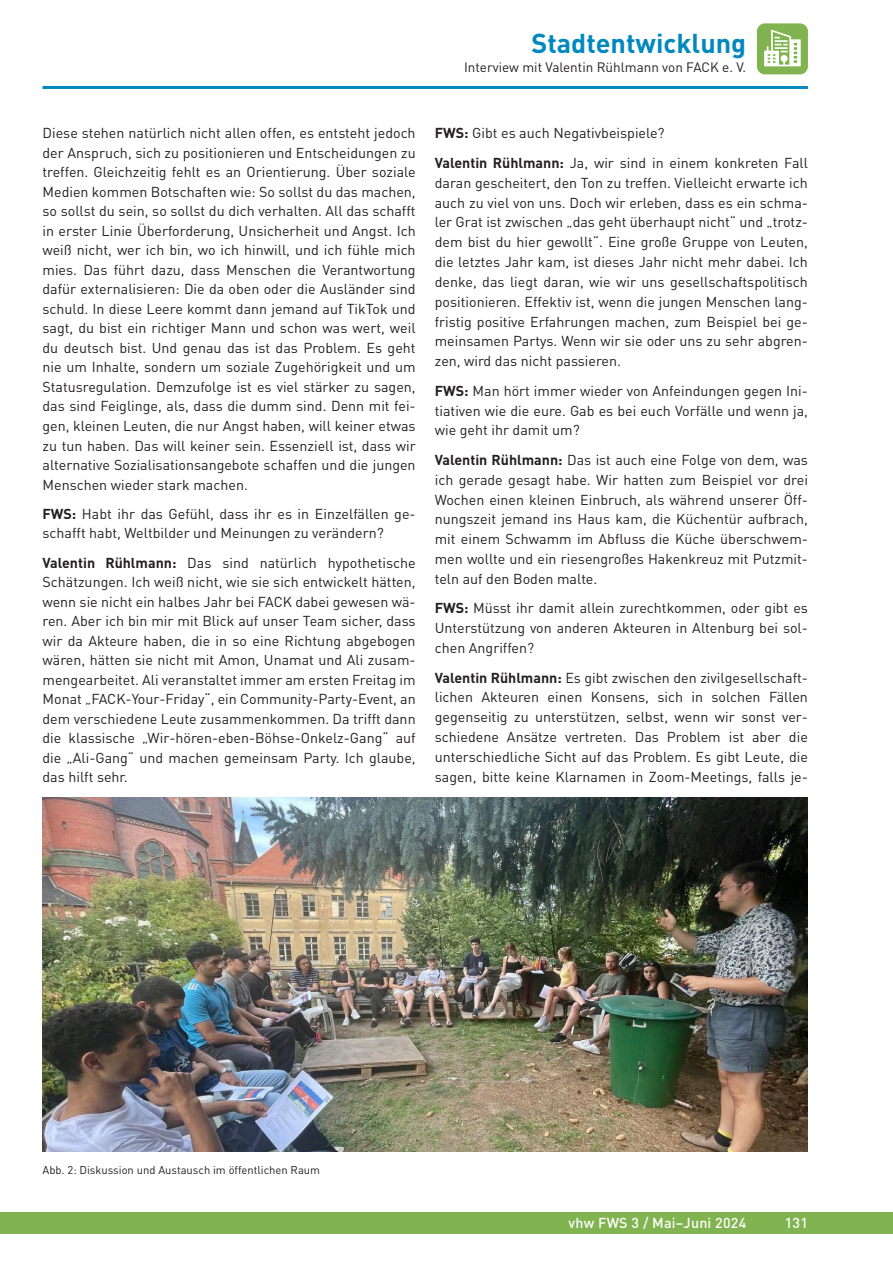
<style>
.page{position:relative;width:893px;height:1263px;background:#fff}
.page>*{position:absolute;margin:0;border:0;box-sizing:border-box;transform-origin:0 0}
.t1{font:700 27px "DIN Pro";color:#0088bf}
._01_Grundschrift{font:14.25px/19.5px "DIN Pro";color:#231f20;text-align:justify}
.t2{font:500 14.25px "DIN Pro";letter-spacing:.015em;color:#fff}
.t3{font:13.5px "DIN Pro";color:#231f20}
._06_Bildlegende{font:11.25px "DIN Pro";color:#231f20}
.s1{font-weight:700}
</style>
<div class="page">
<div style="left:0;top:1212px;width:893px;height:21px;background:#81b450"></div>
<hr style="left:43px;top:86px;width:765px;height:3px;background:#0088bf">
<div style="left:757px;top:23px;width:51px;height:51px;background:#81b450;border-radius:8px"></div>
<svg style="left:764px;top:30px;width:37px;height:36px"></svg>
<img style="left:43px;top:797px;width:765px;height:354px">
<p class="t1" style="left:531px;top:25px;width:216px">Stadtentwicklung</p>
<p class="t3" style="left:464px;top:58px;width:284px">Interview mit Valentin Rühlmann von FACK e. V.</p>
<p class="_01_Grundschrift" style="left:43px;top:123px;width:375px">Diese stehen natürlich nicht allen offen, es entsteht jedoch der Anspruch, sich zu positionieren und Entscheidungen zu treffen. Gleichzeitig fehlt es an Orientierung. Über soziale Medien kommen Botschaften wie: So sollst du das machen, so sollst du sein, so sollst du dich verhalten. All das schafft in erster Linie Überforderung, Unsicherheit und Angst. Ich weiß nicht, wer ich bin, wo ich hinwill, und ich fühle mich mies. Das führt dazu, dass Menschen die Verantwortung dafür externalisieren: Die da oben oder die Ausländer sind schuld. In diese Leere kommt dann jemand auf TikTok und sagt, du bist ein richtiger Mann und schon was wert, weil du deutsch bist. Und genau das ist das Problem. Es geht nie um Inhalte, sondern um soziale Zugehörigkeit und um Statusregulation. Demzufolge ist es viel stärker zu sagen, das sind Feiglinge, als, dass die dumm sind. Denn mit fei&shy;gen, kleinen Leuten, die nur Angst haben, will keiner etwas zu tun haben. Das will keiner sein. Essenziell ist, dass wir alternative Sozialisationsangebote schaffen und die jungen Menschen wieder stark machen.</p>
<p class="_01_Grundschrift" style="left:43px;top:503px;width:375px"><span class="s1">FWS:</span> Habt ihr das Gefühl, dass ihr es in Einzelfällen ge&shy;schafft habt, Weltbilder und Meinungen zu verändern?</p>
<p class="_01_Grundschrift" style="left:43px;top:552px;width:375px"><span class="s1">Valentin Rühlmann:</span> Das sind natürlich hypothetische Schätzungen. Ich weiß nicht, wie sie sich entwickelt hätten, wenn sie nicht ein halbes Jahr bei FACK dabei gewesen wä&shy;ren. Aber ich bin mir mit Blick auf unser Team sicher, dass wir da Akteure haben, die in so eine Richtung abgebogen wären, hätten sie nicht mit Amon, Unamat und Ali zusam&shy;mengearbeitet. Ali veranstaltet immer am ersten Freitag im Monat „FACK-Your-Friday“, ein Community-Party-Event, an dem verschiedene Leute zusammenkommen. Da trifft dann die klassische „Wir-hören-eben-Böhse-Onkelz-Gang“ auf die „Ali-Gang“ und machen gemeinsam Party. Ich glaube, das hilft sehr.</p>
<p class="_01_Grundschrift" style="left:435px;top:123px;width:231px"><span class="s1">FWS:</span> Gibt es auch Negativbeispiele?</p>
<p class="_01_Grundschrift" style="left:435px;top:152px;width:375px"><span class="s1">Valentin Rühlmann:</span> Ja, wir sind in einem konkreten Fall daran gescheitert, den Ton zu treffen. Vielleicht erwarte ich auch zu viel von uns. Doch wir erleben, dass es ein schma&shy;ler Grat ist zwischen „das geht überhaupt nicht“ und „trotz&shy;dem bist du hier gewollt“. Eine große Gruppe von Leuten, die letztes Jahr kam, ist dieses Jahr nicht mehr dabei. Ich denke, das liegt daran, wie wir uns gesellschaftspolitisch positionieren. Effektiv ist, wenn die jungen Menschen lang&shy;fristig positive Erfahrungen machen, zum Beispiel bei ge&shy;meinsamen Partys. Wenn wir sie oder uns zu sehr abgren&shy;zen, wird das nicht passieren.</p>
<p class="_01_Grundschrift" style="left:435px;top:380px;width:375px"><span class="s1">FWS:</span> Man hört immer wieder von Anfeindungen gegen Ini&shy;tiativen wie die eure. Gab es bei euch Vorfälle und wenn ja, wie geht ihr damit um?</p>
<p class="_01_Grundschrift" style="left:435px;top:449px;width:375px"><span class="s1">Valentin Rühlmann:</span> Das ist auch eine Folge von dem, was ich gerade gesagt habe. Wir hatten zum Beispiel vor drei Wochen einen kleinen Einbruch, als während unserer Öff&shy;nungszeit jemand ins Haus kam, die Küchentür aufbrach, mit einem Schwamm im Abfluss die Küche überschwem&shy;men wollte und ein riesengroßes Hakenkreuz mit Putzmit&shy;teln auf den Boden malte.</p>
<p class="_01_Grundschrift" style="left:435px;top:598px;width:375px"><span class="s1">FWS:</span> Müsst ihr damit allein zurechtkommen, oder gibt es Unterstützung von anderen Akteuren in Altenburg bei sol&shy;chen Angriffen?</p>
<p class="_01_Grundschrift" style="left:435px;top:667px;width:375px"><span class="s1">Valentin Rühlmann:</span> Es gibt zwischen den zivilgesellschaft&shy;lichen Akteuren einen Konsens, sich in solchen Fällen gegenseitig zu unterstützen, selbst, wenn wir sonst ver&shy;schiedene Ansätze vertreten. Das Problem ist aber die unterschiedliche Sicht auf das Problem. Es gibt Leute, die sagen, bitte keine Klarnamen in Zoom-Meetings, falls je-</p>
<p class="_06_Bildlegende" style="left:43px;top:1162px;width:279px">Abb. 2: Diskussion und Austausch im öffentlichen Raum</p>
<p class="t2" style="left:568px;top:1213px;width:179px">vhw FWS 3 / Mai–Juni 2024</p>
<p class="t2" style="left:785px;top:1213px;width:25px">131</p>
</div>
